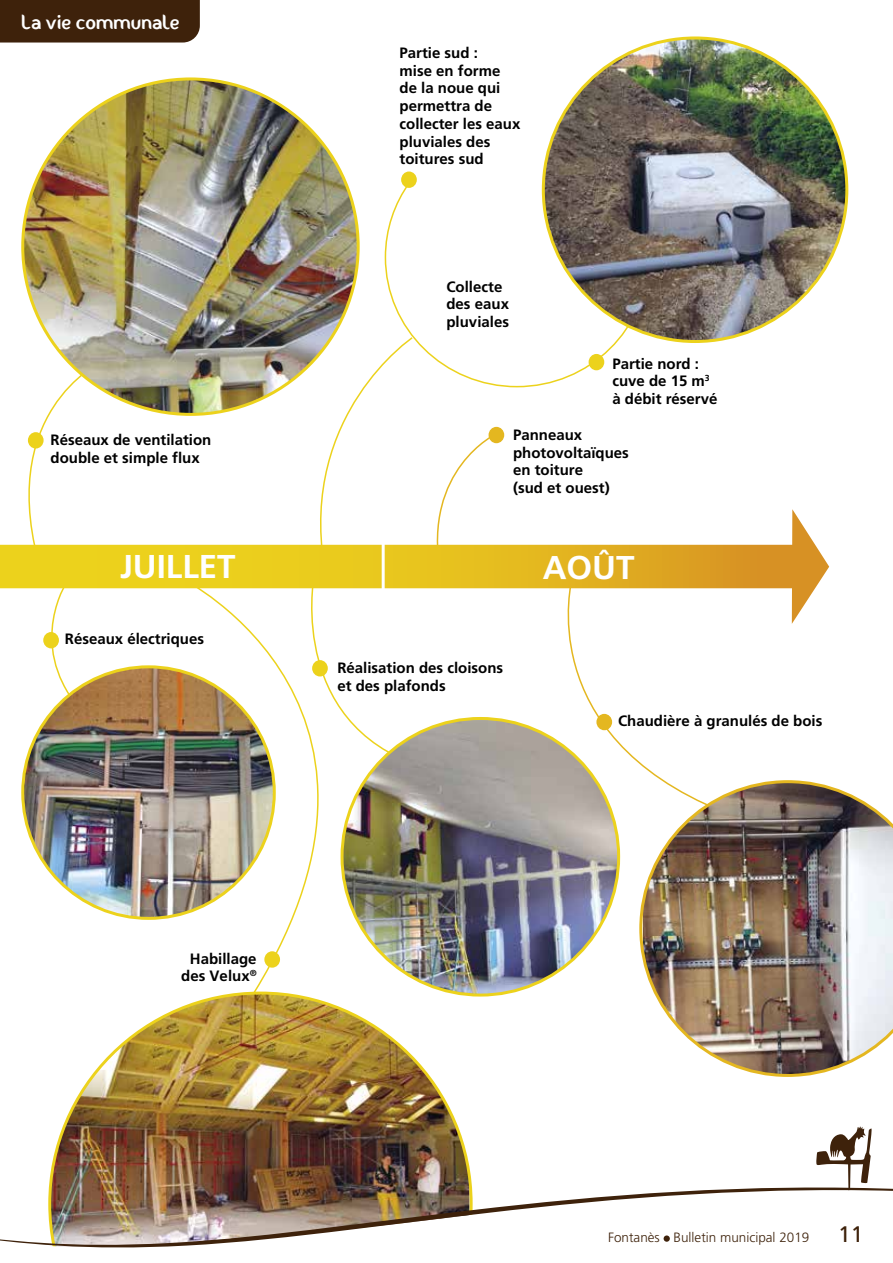
<style>
.page{position:relative;width:893px;height:1263px;background:#fff}
.page>*{position:absolute;margin:0;border:0;box-sizing:border-box;transform-origin:0 0}
.t1{font:700 33px "Frutiger";color:#fff}
.t2{font:22.5px "Frutiger";color:#3e220b}
.t3{font:21px "Fontasique";color:#fff}
.t4{font:700 15px/17.7px "Frutiger";color:#000}
.t5{font:300 13.5px "Frutiger";color:#3e220b}
</style>
<div class="page">
<svg style="left:531px;top:588px;width:194px;height:226px"></svg>
<svg style="left:179px;top:588px;width:266px;height:403px"></svg>
<svg style="left:0;top:361px;width:103px;height:348px"></svg>
<svg style="left:286px;top:336px;width:212px;height:436px"></svg>
<svg style="left:384px;top:134px;width:266px;height:254px"></svg>
<img style="left:342px;top:718px;width:277px;height:277px;border-radius:138px">
<img style="left:23px;top:79px;width:335px;height:335px;border-radius:168px">
<img style="left:639px;top:780px;width:254px;height:297px">
<div style="left:387px;top:34px;width:149px;height:143px;background:#fff"></div>
<img style="left:23px;top:667px;width:251px;height:251px;border-radius:126px">
<img style="left:51px;top:991px;width:422px;height:177px">
<div style="left:28px;top:432px;width:16px;height:16px;background:#ecd21c;border-radius:50%"></div>
<div style="left:43px;top:632px;width:16px;height:16px;background:#ecd21c;border-radius:50%"></div>
<div style="left:264px;top:951px;width:16px;height:17px;background:#ecd21c;border-radius:50%"></div>
<div style="left:312px;top:660px;width:16px;height:16px;background:#ecd21c;border-radius:50%"></div>
<div style="left:401px;top:171px;width:16px;height:17px;background:#ecd21c;border-radius:50%"></div>
<div style="left:589px;top:354px;width:15px;height:16px;background:#ecd21c;border-radius:50%"></div>
<div style="left:489px;top:427px;width:15px;height:16px;background:#e4b720;border-radius:50%"></div>
<div style="left:596px;top:714px;width:16px;height:16px;background:#e4b720;border-radius:50%"></div>
<div style="left:0;top:0;width:200px;height:43px;background:#3e220b"></div>
<img style="left:0;top:1168px;width:893px;height:80px">
<svg style="left:815px;top:1126px;width:57px;height:64px"></svg>
<div style="left:664px;top:1235px;width:6px;height:7px;background:#3e220b;border-radius:50%"></div>
<img style="left:543px;top:38px;width:304px;height:303px;border-radius:152px">
<div style="left:0;top:545px;width:796px;height:43px;background:linear-gradient(to right,#f1e01b,#db9c23)"></div>
<svg style="left:792px;top:509px;width:37px;height:115px"></svg>
<hr style="left:382px;top:530px;width:3px;height:72px;background:#fff">
<h3 class="t3" style="left:21px;top:14px;width:160px">La vie communale</h3>
<p class="t4" style="left:400px;top:44px;width:122px">Partie sud :<br>mise en forme de la noue qui permettra de collecter les eaux pluviales des toitures sud</p>
<p class="t4" style="left:446px;top:278px;width:64px">Collecte des eaux pluviales</p>
<p class="t4" style="left:612px;top:354px;width:107px">Partie nord : cuve de 15 m<sup>3 </sup>à débit réservé</p>
<p class="t4" style="left:51px;top:431px;width:162px">Réseaux de ventilation double et simple flux</p>
<p class="t4" style="left:513px;top:426px;width:117px">Panneaux photovoltaïques en toiture<br>(sud et ouest)</p>
<h1 class="t1" style="left:120px;top:547px;width:117px">JUILLET</h1>
<h1 class="t1" style="left:543px;top:548px;width:93px">AOÛT</h1>
<p class="t4" style="left:65px;top:629px;width:141px">Réseaux électriques</p>
<p class="t4" style="left:337px;top:659px;width:167px">Réalisation des cloisons et des plafonds</p>
<p class="t4" style="left:181px;top:949px;width:77px;text-align:center">Habillage des Velux<sup>®</sup></p>
<p class="t4" style="left:618px;top:711px;width:206px">Chaudière à granulés de bois</p>
<p class="t5" style="left:608px;top:1229px;width:203px">Fontanès Bulletin municipal 2019</p>
<h2 class="t2" style="left:838px;top:1221px;width:27px">11</h2>
</div>
